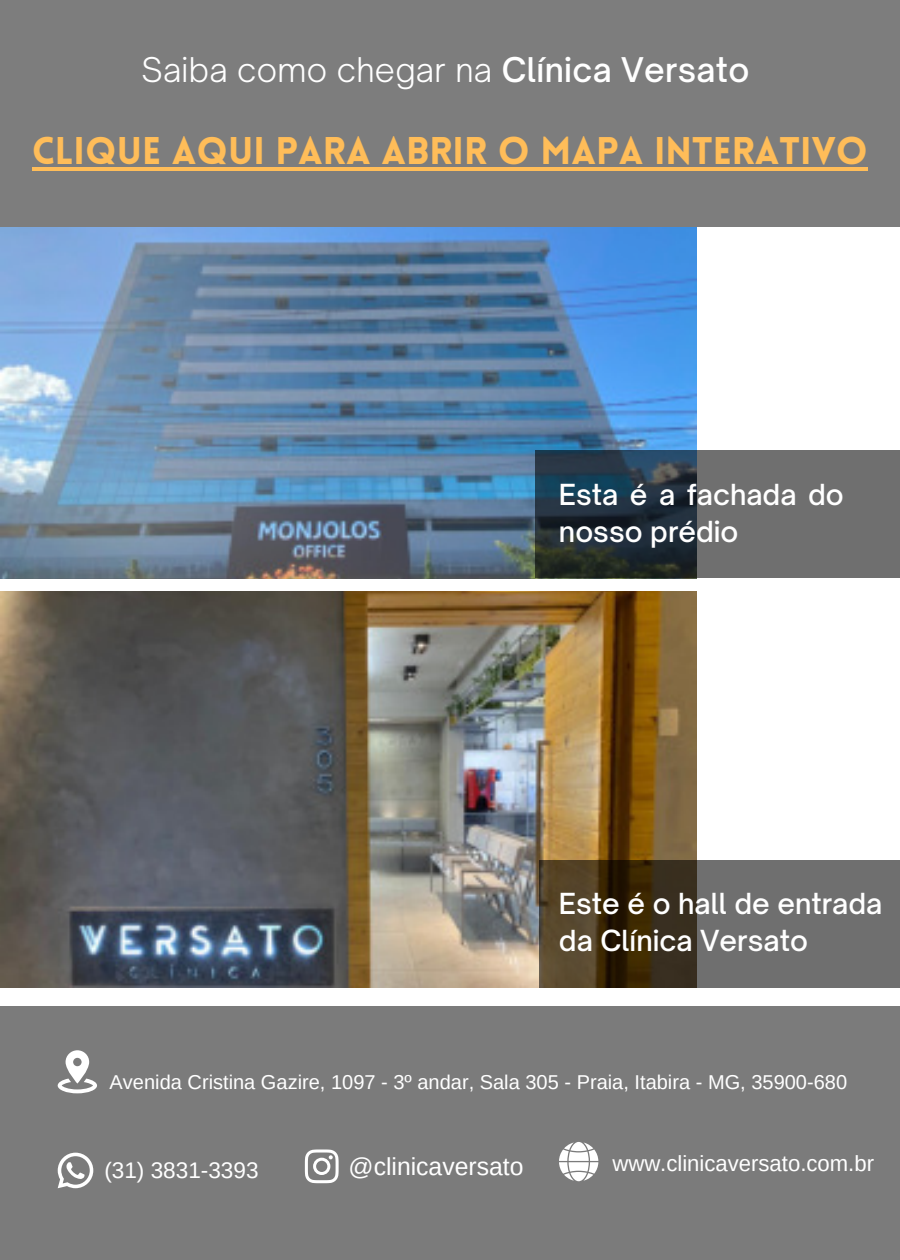
<style>
.page{position:relative;width:900px;height:1260px;background:#fff}
.page>*{position:absolute;margin:0;border:0;box-sizing:border-box;transform-origin:0 0}
.t1{font:900 37.75px "Lovelo";color:#ffbd59}
.t2{font:300 32.5px "Open Sauce One";letter-spacing:.01em;color:#fff}
.t3{font:500 27.75px/36.5px "Open Sauce One";color:#fff}
.t4{font:24.75px "Arimo";color:#fff}
.t5{font:22.5px "Arimo";color:#fff}
.t6{font:22px "Arimo";color:#fff}
.t7{font:20px "Arimo";color:#fff}
.s1{font-weight:500}
</style>
<div class="page">
<img style="left:1px;top:228px;width:695px;height:350px">
<div style="left:0;top:0;width:900px;height:227px;background:#7d7d7d"></div>
<svg style="left:535px;top:450px;width:365px;height:128px;background:#4c5358"></svg>
<img style="left:1px;top:592px;width:695px;height:395px">
<svg style="left:539px;top:860px;width:361px;height:127px;background:#5b5449"></svg>
<div style="left:0;top:1006px;width:900px;height:254px;background:#7b7b7b"></div>
<svg style="left:559px;top:1142px;width:39px;height:39px"></svg>
<svg style="left:58px;top:1050px;width:39px;height:43px"></svg>
<svg style="left:58px;top:1153px;width:35px;height:35px"></svg>
<svg style="left:305px;top:1149px;width:34px;height:34px"></svg>
<hr style="left:32px;top:167px;width:836px;height:4px;background:#ffbd59">
<h2 class="t2" style="left:141px;top:49px;width:609px">Saiba como chegar na <span class="s1">Clínica Versato</span></h2>
<h1 class="t1" style="left:32px;top:127px;width:837px">CLIQUE AQUI PARA ABRIR O MAPA INTERATIVO</h1>
<h3 class="t3" style="left:559px;top:476px;width:286px">Esta é a fachada do nosso prédio</h3>
<h3 class="t3" style="left:559px;top:885px;width:325px">Este é o hall de entrada da Clínica Versato</h3>
<p class="t7" style="left:110px;top:1070px;width:739px">Avenida Cristina Gazire, 1097 - 3º andar, Sala 305 - Praia, Itabira - MG, 35900-680</p>
<p class="t5" style="left:104px;top:1156px;width:156px">(31) 3831-3393</p>
<p class="t4" style="left:349px;top:1151px;width:177px">@clinicaversato</p>
<p class="t6" style="left:612px;top:1149px;width:263px">www.clinicaversato.com.br</p>
</div>
